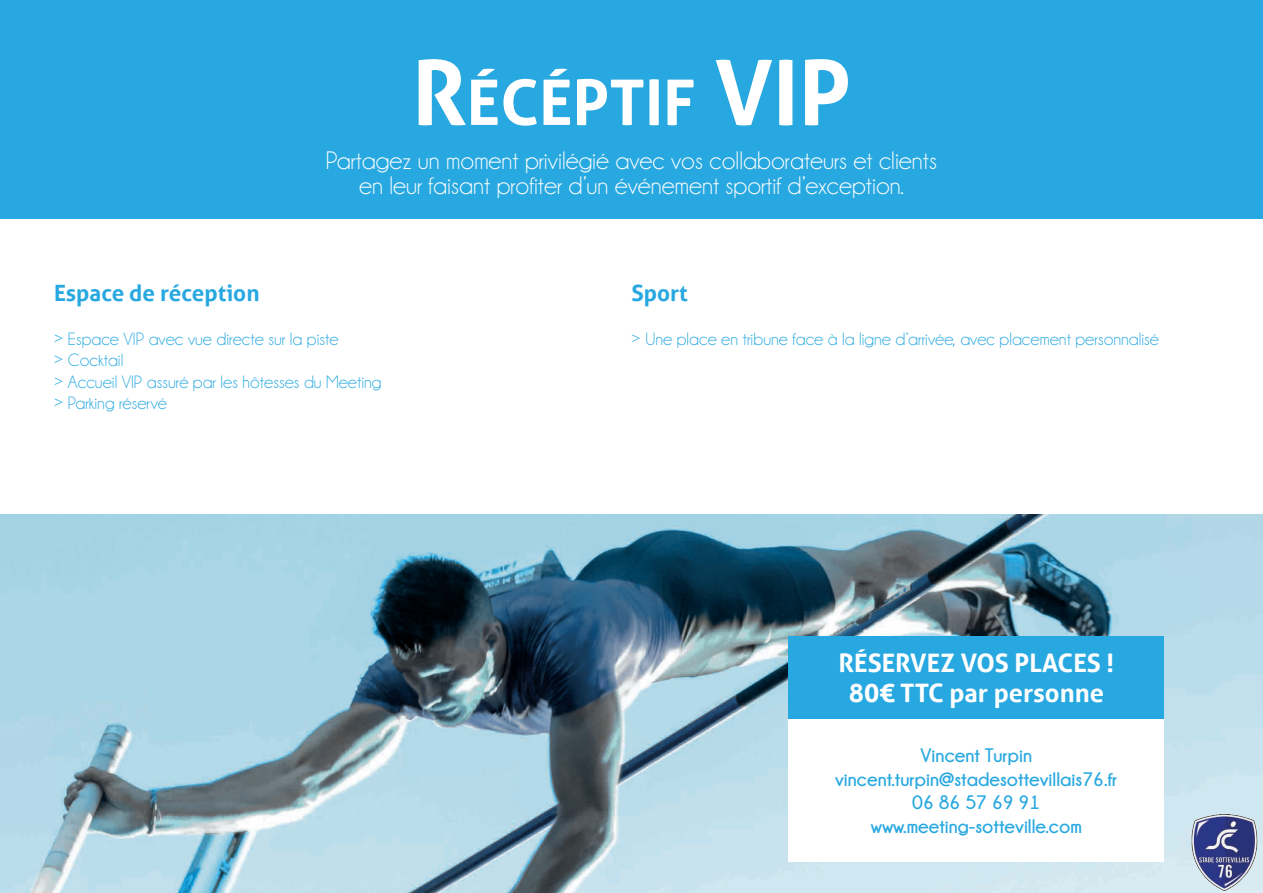
<style>
.page{position:relative;width:1263px;height:893px;background:#fff}
.page>*{position:absolute;margin:0;border:0;box-sizing:border-box;transform-origin:0 0}
.t1{font:700 63px "Aller";color:#fff}
.t2{font:25.5px/25.5px "Champagne&Limousines";color:#fff;text-align:center}
.t3{font:700 25.5px/30.6px "Aller";color:#fff;text-align:center}
.t4{font:700 22.5px "Aller";color:#27a8e0}
.t5{font:700 19.5px/23.4px "Champagne&Limousines";color:#27a8e0;text-align:center}
.t6{font:18px/21.6px "Champagne&Limousines";color:#27a8e0}
.s1{font-size:90px}
</style>
<div class="page">
<div style="left:0;top:0;width:1263px;height:219px;background:#27a8e0"></div>
<svg style="left:0;top:514px;width:1263px;height:379px;background:#91b3c2"></svg>
<div style="left:789px;top:636px;width:375px;height:83px;background:#27a8e0"></div>
<div style="left:789px;top:719px;width:375px;height:143px;background:#fff"></div>
<img style="left:1186px;top:814px;width:77px;height:77px">
<h1 class="t1" style="left:412px;top:64px;width:441px"><span class="s1">R</span>écéptif <span class="s1">VIP</span></h1>
<h2 class="t2" style="left:326px;top:148px;width:613px">Partagez un moment privilégié avec vos collaborateurs et clients en leur faisant profiter d’un événement sportif d’exception.</h2>
<p class="t4" style="left:54px;top:279px;width:207px">Espace de réception</p>
<p class="t6" style="left:54px;top:328px;width:329px">&gt; Espace VIP avec vue directe sur la piste<br>&gt; Cocktail<br>&gt; Accueil VIP assuré par les hôtesses du Meeting &gt; Parking réservé</p>
<p class="t4" style="left:631px;top:279px;width:58px">Sport</p>
<p class="t6" style="left:631px;top:328px;width:529px">&gt; Une place en tribune face à la ligne d’arrivée, avec placement personnalisé</p>
<h2 class="t3" style="left:838px;top:647px;width:277px">RÉSERVEZ VOS PLACES !<br>80€ TTC par personne</h2>
<p class="t5" style="left:835px;top:744px;width:284px">Vincent Turpin vincent.turpin@stadesottevillais76.fr<br>06 86 57 69 91 www.meeting-sotteville.com</p>
</div>
